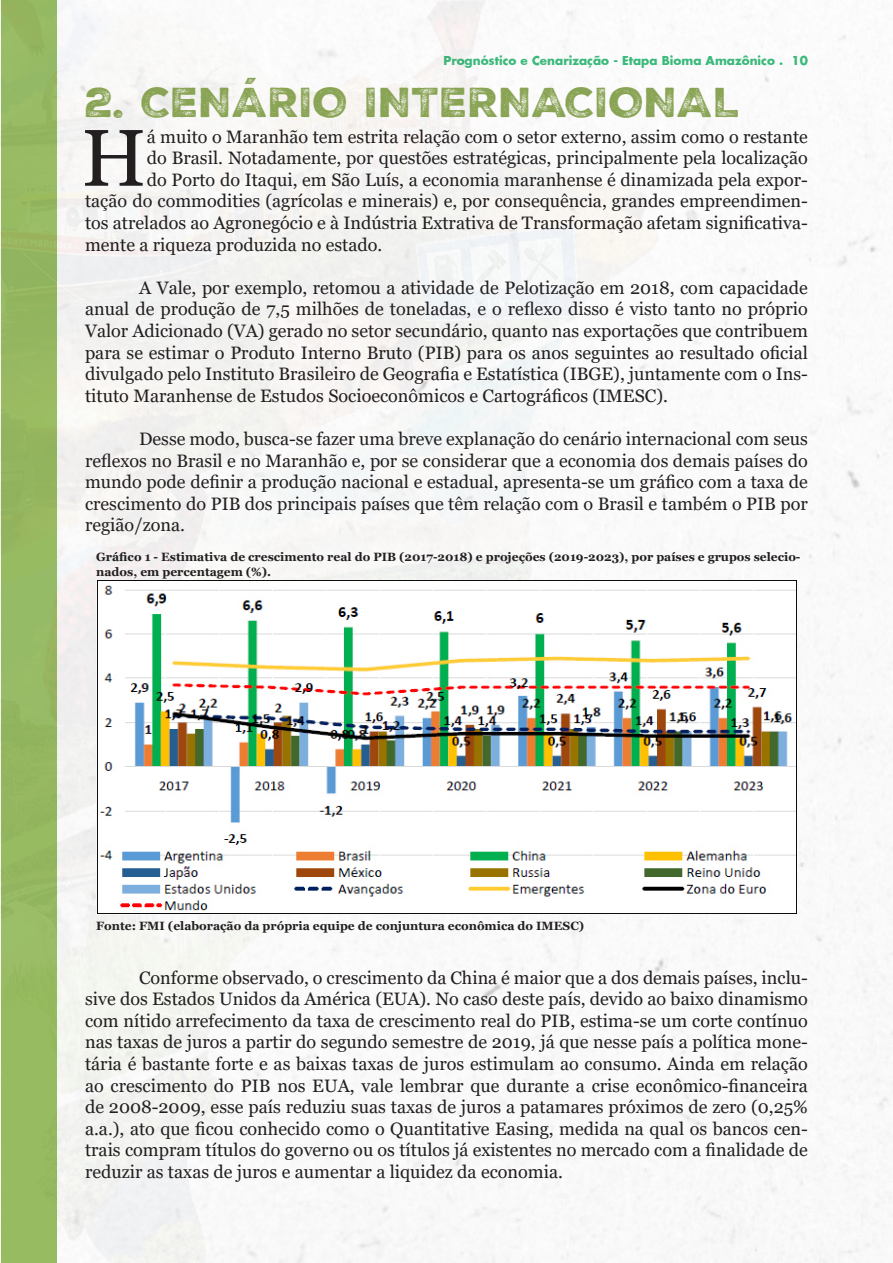
<style>
.page{position:relative;width:893px;height:1263px;background:#fff}
.page>*{position:absolute;margin:0;border:0;box-sizing:border-box;transform-origin:0 0}
.t1{font:80.4px "Georgia";color:#231f20}
.t2{font:40.5px "Nexa Rust Sans Black 03";color:#8aa455}
.t3{font:18px/21.6px "Georgia";color:#231f20;text-align:justify}
.t4{font:700 12px/14.4px "Georgia";color:#231f20}
.t5{font:700 12px "Futura";color:#39b97a}
</style>
<div class="page">
<img style="left:0;top:0;width:689px;height:1263px">
<img style="left:96px;top:580px;width:701px;height:334px">
<p class="t5" style="left:443px;top:53px;width:366px">Prognóstico e Cenarização - Etapa Bioma Amazônico . 10</p>
<p class="t2" style="left:85px;top:75px;width:657px">2. CENÁRIO INTERNACIONAL</p>
<p class="t1" style="left:81px;top:109px;width:67px">H</p>
<p class="t3" style="left:147px;top:126px;width:663px">á muito o Maranhão tem estrita relação com o setor externo, assim como o restante</p>
<p class="t3" style="left:147px;top:147px;width:663px">do Brasil. Notadamente, por questões estratégicas, principalmente pela localização</p>
<p class="t3" style="left:147px;top:169px;width:663px">do Porto do Itaqui, em São Luís, a economia maranhense é dinamizada pela expor-</p>
<p class="t3" style="left:85px;top:191px;width:724px">tação do commodities (agrícolas e minerais) e, por consequência, grandes empreendimen-</p>
<p class="t3" style="left:85px;top:212px;width:724px">tos atrelados ao Agronegócio e à Indústria Extrativa de Transformação afetam significativa-</p>
<p class="t3" style="left:85px;top:234px;width:299px">mente a riqueza produzida no estado.</p>
<p class="t3" style="left:85px;top:277px;width:724px;text-indent:54px">A Vale, por exemplo, retomou a atividade de Pelotização em 2018, com capacidade anual de produção de 7,5 milhões de toneladas, e o reflexo disso é visto tanto no próprio Valor Adicionado (VA) gerado no setor secundário, quanto nas exportações que contribuem para se estimar o Produto Interno Bruto (PIB) para os anos seguintes ao resultado oficial divulgado pelo Instituto Brasileiro de Geografia e Estatística (IBGE), juntamente com o Ins&shy;tituto Maranhense de Estudos Socioeconômicos e Cartográficos (IMESC).</p>
<p class="t3" style="left:85px;top:428px;width:724px;text-indent:54px">Desse modo, busca-se fazer uma breve explanação do cenário internacional com seus reflexos no Brasil e no Maranhão e, por se considerar que a economia dos demais países do mundo pode definir a produção nacional e estadual, apresenta-se um gráfico com a taxa de crescimento do PIB dos principais países que têm relação com o Brasil e também o PIB por região/zona.</p>
<p class="t4" style="left:96px;top:550px;width:706px">Gráfico 1 - Estimativa de crescimento real do PIB (2017-2018) e projeções (2019-2023), por países e grupos selecio&shy;nados, em percentagem (%).</p>
<p class="t4" style="left:96px;top:919px;width:490px">Fonte: FMI (elaboração da própria equipe de conjuntura econômica do IMESC)</p>
<p class="t3" style="left:85px;top:967px;width:724px;text-indent:54px">Conforme observado, o crescimento da China é maior que a dos demais países, inclu&shy;sive dos Estados Unidos da América (EUA). No caso deste país, devido ao baixo dinamismo com nítido arrefecimento da taxa de crescimento real do PIB, estima-se um corte contínuo nas taxas de juros a partir do segundo semestre de 2019, já que nesse país a política mone&shy;tária é bastante forte e as baixas taxas de juros estimulam ao consumo. Ainda em relação ao crescimento do PIB nos EUA, vale lembrar que durante a crise econômico-financeira de 2008-2009, esse país reduziu suas taxas de juros a patamares próximos de zero (0,25% a.a.), ato que ficou conhecido como o Quantitative Easing, medida na qual os bancos cen&shy;trais compram títulos do governo ou os títulos já existentes no mercado com a finalidade de reduzir as taxas de juros e aumentar a liquidez da economia.</p>
</div>
